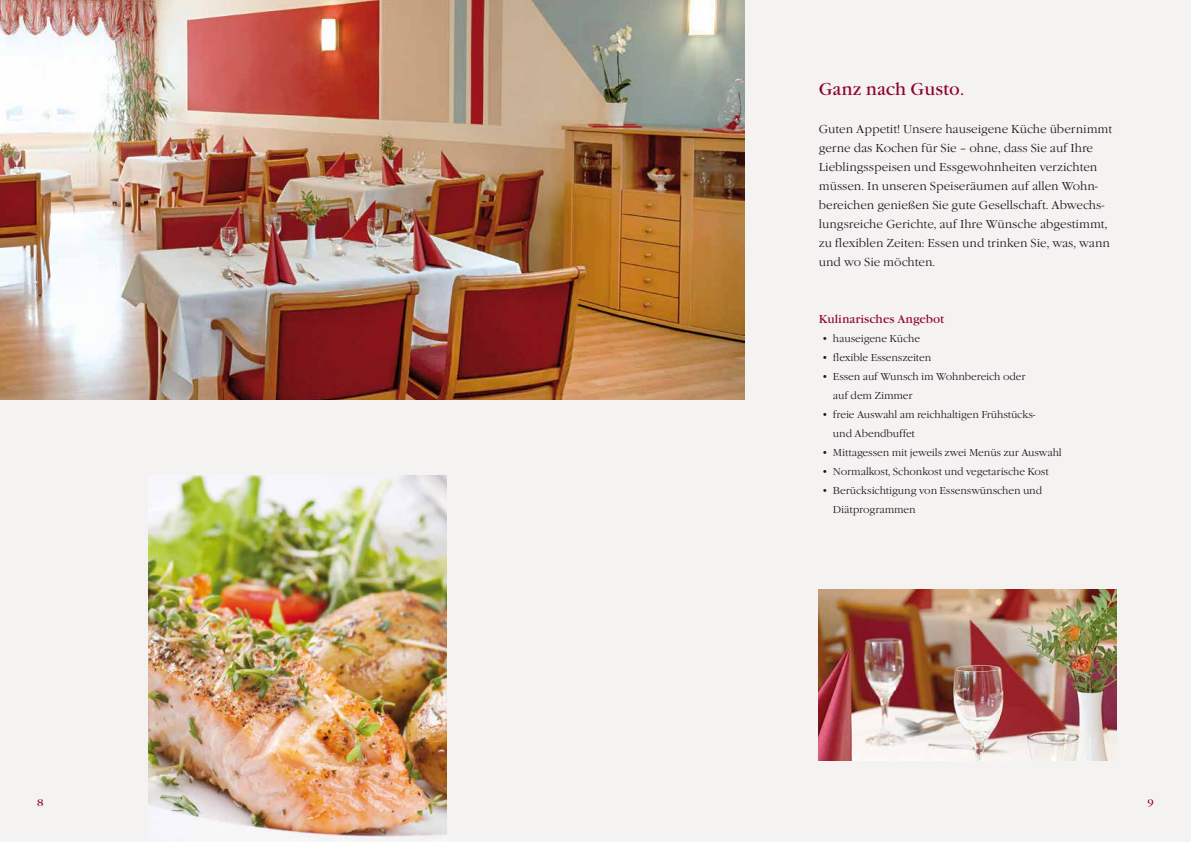
<style>
.page{position:relative;width:1191px;height:842px;background:#f4f3f2}
.page>*{position:absolute;margin:0;border:0;box-sizing:border-box;transform-origin:0 0}
.t1{font:18px "Garamond Itc T Boo";color:#92062a}
.t2{font:300 12px/19px "Garamond Itc T";color:#1a171c}
.t3{font:12px "Garamond Itc T Boo";color:#92062a}
.t4{font:300 10.5px/19px "Garamond Itc T";letter-spacing:-.01em;color:#1a171c}
.t5{font:10px "Garamond Itc T Boo";color:#92062a;scale:1.09 1}
</style>
<div class="page">
<img style="left:0;top:0;width:744px;height:399px">
<img style="left:149px;top:475px;width:297px;height:367px">
<img style="left:819px;top:589px;width:297px;height:171px">
<h1 class="t1" style="left:819px;top:79px;width:147px">Ganz nach Gusto.</h1>
<p class="t2" style="left:819px;top:120px;width:295px">Guten Appetit! Unsere hauseigene Küche übernimmt gerne das Kochen für Sie – ohne, dass Sie auf Ihre Lieblingsspeisen und Essgewohnheiten verzichten müssen. In unseren Speiseräumen auf allen Wohn&shy;bereichen genießen Sie gute Gesellschaft. Abwechs&shy;lungsreiche Gerichte, auf Ihre Wünsche abgestimmt, zu flexiblen Zeiten: Essen und trinken Sie, was, wann und wo Sie möchten.</p>
<p class="t3" style="left:819px;top:312px;width:127px">Kulinarisches Angebot</p>
<p class="t4" style="left:821px;top:329px;width:100px">• hauseigene Küche</p>
<p class="t4" style="left:821px;top:348px;width:111px">• flexible Essenszeiten</p>
<p class="t4" style="left:833px;top:367px;width:194px;text-indent:-11px">• Essen auf Wunsch im Wohnbereich oder auf dem Zimmer</p>
<p class="t4" style="left:833px;top:405px;width:204px;text-indent:-11px">• freie Auswahl am reichhaltigen Frühstücks&shy;und Abendbuffet</p>
<p class="t4" style="left:821px;top:443px;width:242px">• Mittagessen mit jeweils zwei Menüs zur Auswahl</p>
<p class="t4" style="left:821px;top:462px;width:228px">• Normalkost, Schonkost und vegetarische Kost</p>
<p class="t4" style="left:833px;top:481px;width:211px;text-indent:-11px">• Berücksichtigung von Essenswünschen und<br>Diätprogrammen</p>
<p class="t5" style="left:37px;top:796px;width:7px">8</p>
<p class="t5" style="left:1147px;top:796px;width:7px">9</p>
</div>
